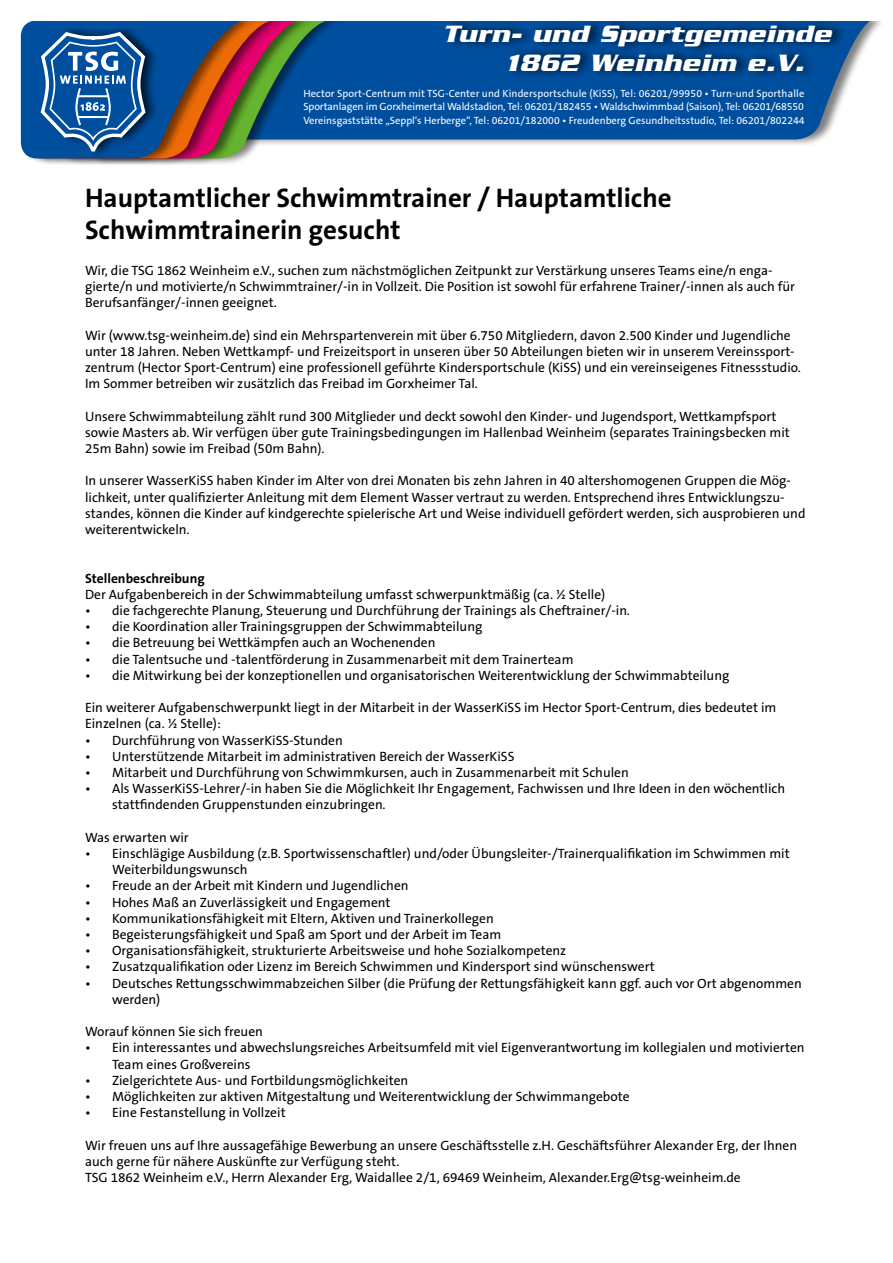
<style>
.page{position:relative;width:893px;height:1263px;background:#fff}
.page>*{position:absolute;margin:0;border:0;box-sizing:border-box;transform-origin:0 0}
.t1{font:700 27px "The Sans B W7";color:#000}
.t2{font:italic 700 25.5px "Serpentine Com";letter-spacing:.025em;color:#fff}
.t3{font:13.5px/16.2px "The Sans B W5 Plain";color:#000}
.t4{font:700 13.5px "The Sans B W7";color:#000}
.t5{font:10.5px/13.5px "The Sans B W5 Plain";color:#fff;text-align:justify}
</style>
<div class="page">
<div style="left:74px;top:12px;width:814px;height:134px;background:#000;opacity:.5"></div>
<svg style="left:347px;top:20px;width:527px;height:119px;background:#185ea6"></svg>
<div style="left:84px;top:12px;width:263px;height:153px;background:#000;opacity:.5"></div>
<div style="left:444px;top:17px;width:403px;height:38px;background:#000;opacity:.75"></div>
<div style="left:22px;top:12px;width:240px;height:154px;background:#000;opacity:.5"></div>
<svg style="left:21px;top:20px;width:317px;height:138px;background:#466086"></svg>
<div style="left:0;top:0;width:893px;height:20px;background:#fff"></div>
<div style="left:507px;top:46px;width:311px;height:34px;background:#000;opacity:.75"></div>
<p class="t2" style="left:442px;top:19px;width:390px">Turn- und Sportgemeinde</p>
<p class="t2" style="left:506px;top:48px;width:299px">1862 Weinheim e.V.</p>
<p class="t5" style="left:303px;top:86px;width:503px">Hector Sport-Centrum mit TSG-Center und Kindersportschule (KiSS), Tel: 06201/99950 • Turn-und Sporthalle Sportanlagen im Gorxheimertal Waldstadion, Tel: 06201/182455 • Waldschwimmbad (Saison), Tel: 06201/68550<br>Vereinsgaststätte „Seppl‘s Herberge“, Tel: 06201/182000 • Freudenberg Gesundheitsstudio, Tel: 06201/802244</p>
<p class="t1" style="left:85px;top:181px;width:588px">Hauptamtlicher Schwimmtrainer / Hauptamtliche</p>
<p class="t1" style="left:85px;top:213px;width:317px">Schwimmtrainerin gesucht</p>
<p class="t3" style="left:85px;top:262px;width:711px">Wir, die TSG 1862 Weinheim e.V., suchen zum nächstmöglichen Zeitpunkt zur Verstärkung unseres Teams eine/n enga&shy;gierte/n und motivierte/n Schwimmtrainer/-in in Vollzeit. Die Position ist sowohl für erfahrene Trainer/-innen als auch für<br>Berufsanfänger/-innen geeignet.</p>
<p class="t3" style="left:85px;top:327px;width:717px">Wir (www.tsg-weinheim.de) sind ein Mehrspartenverein mit über 6.750 Mitgliedern, davon 2.500 Kinder und Jugendliche unter 18 Jahren. Neben Wettkampf- und Freizeitsport in unseren über 50 Abteilungen bieten wir in unserem Vereinssport&shy;zentrum (Hector Sport-Centrum) eine professionell geführte Kindersportschule (KiSS) und ein vereinseigenes Fitnessstudio.<br>Im Sommer betreiben wir zusätzlich das Freibad im Gorxheimer Tal.</p>
<p class="t3" style="left:85px;top:408px;width:706px">Unsere Schwimmabteilung zählt rund 300 Mitglieder und deckt sowohl den Kinder- und Jugendsport, Wettkampfsport sowie Masters ab. Wir verfügen über gute Trainingsbedingungen im Hallenbad Weinheim (separates Trainingsbecken mit<br>25m Bahn) sowie im Freibad (50m Bahn).</p>
<p class="t3" style="left:85px;top:473px;width:722px">In unserer WasserKiSS haben Kinder im Alter von drei Monaten bis zehn Jahren in 40 altershomogenen Gruppen die Mög&shy;lichkeit, unter qualifizierter Anleitung mit dem Element Wasser vertraut zu werden. Entsprechend ihres Entwicklungszu&shy;standes, können die Kinder auf kindgerechte spielerische Art und Weise individuell gefördert werden, sich ausprobieren und weiterentwickeln.</p>
<p class="t4" style="left:85px;top:569px;width:121px">Stellenbeschreibung</p>
<p class="t3" style="left:85px;top:586px;width:522px">Der Aufgabenbereich in der Schwimmabteilung umfasst schwerpunktmäßig (ca. ½ Stelle)</p>
<p class="t3" style="left:85px;top:602px;width:546px">• die fachgerechte Planung, Steuerung und Durchführung der Trainings als Cheftrainer/-in.</p>
<p class="t3" style="left:85px;top:618px;width:399px">• die Koordination aller Trainingsgruppen der Schwimmabteilung</p>
<p class="t3" style="left:85px;top:635px;width:352px">• die Betreuung bei Wettkämpfen auch an Wochenenden</p>
<p class="t3" style="left:85px;top:651px;width:490px">• die Talentsuche und -talentförderung in Zusammenarbeit mit dem Trainerteam</p>
<p class="t3" style="left:85px;top:667px;width:646px">• die Mitwirkung bei der konzeptionellen und organisatorischen Weiterentwicklung der Schwimmabteilung</p>
<p class="t3" style="left:85px;top:699px;width:693px">Ein weiterer Aufgabenschwerpunkt liegt in der Mitarbeit in der WasserKiSS im Hector Sport-Centrum, dies bedeutet im<br>Einzelnen (ca. ½ Stelle):</p>
<p class="t3" style="left:85px;top:732px;width:259px">• Durchführung von WasserKiSS-Stunden</p>
<p class="t3" style="left:85px;top:748px;width:431px">• Unterstützende Mitarbeit im administrativen Bereich der WasserKiSS</p>
<p class="t3" style="left:85px;top:764px;width:545px">• Mitarbeit und Durchführung von Schwimmkursen, auch in Zusammenarbeit mit Schulen</p>
<p class="t3" style="left:112px;top:780px;width:675px;text-indent:-27px">• Als WasserKiSS-Lehrer/-in haben Sie die Möglichkeit Ihr Engagement, Fachwissen und Ihre Ideen in den wöchentlich stattfindenden Gruppenstunden einzubringen.</p>
<p class="t3" style="left:85px;top:829px;width:105px">Was erwarten wir</p>
<p class="t3" style="left:112px;top:845px;width:679px;text-indent:-27px">• Einschlägige Ausbildung (z.B. Sportwissenschaftler) und/oder Übungsleiter-/Trainerqualifikation im Schwimmen mit<br>Weiterbildungswunsch</p>
<p class="t3" style="left:85px;top:878px;width:325px">• Freude an der Arbeit mit Kindern und Jugendlichen</p>
<p class="t3" style="left:85px;top:894px;width:307px">• Hohes Maß an Zuverlässigkeit und Engagement</p>
<p class="t3" style="left:85px;top:910px;width:410px">• Kommunikationsfähigkeit mit Eltern, Aktiven und Trainerkollegen</p>
<p class="t3" style="left:85px;top:926px;width:418px">• Begeisterungsfähigkeit und Spaß am Sport und der Arbeit im Team</p>
<p class="t3" style="left:85px;top:942px;width:483px">• Organisationsfähigkeit, strukturierte Arbeitsweise und hohe Sozialkompetenz</p>
<p class="t3" style="left:85px;top:959px;width:571px">• Zusatzqualifikation oder Lizenz im Bereich Schwimmen und Kindersport sind wünschenswert</p>
<p class="t3" style="left:112px;top:975px;width:691px;text-indent:-27px">• Deutsches Rettungsschwimmabzeichen Silber (die Prüfung der Rettungsfähigkeit kann ggf. auch vor Ort abgenommen werden)</p>
<p class="t3" style="left:85px;top:1023px;width:179px">Worauf können Sie sich freuen</p>
<p class="t3" style="left:112px;top:1040px;width:694px;text-indent:-27px">• Ein interessantes und abwechslungsreiches Arbeitsumfeld mit viel Eigenverantwortung im kollegialen und motivierten<br>Team eines Großvereins</p>
<p class="t3" style="left:85px;top:1072px;width:325px">• Zielgerichtete Aus- und Fortbildungsmöglichkeiten</p>
<p class="t3" style="left:85px;top:1088px;width:546px">• Möglichkeiten zur aktiven Mitgestaltung und Weiterentwicklung der Schwimmangebote</p>
<p class="t3" style="left:85px;top:1104px;width:202px">• Eine Festanstellung in Vollzeit</p>
<p class="t3" style="left:85px;top:1137px;width:714px">Wir freuen uns auf Ihre aussagefähige Bewerbung an unsere Geschäftsstelle z.H. Geschäftsführer Alexander Erg, der Ihnen auch gerne für nähere Auskünfte zur Verfügung steht.</p>
<p class="t3" style="left:85px;top:1169px;width:657px">TSG 1862 Weinheim e.V., Herrn Alexander Erg, Waidallee 2/1, 69469 Weinheim, Alexander.Erg@tsg-weinheim.de</p>
</div>
